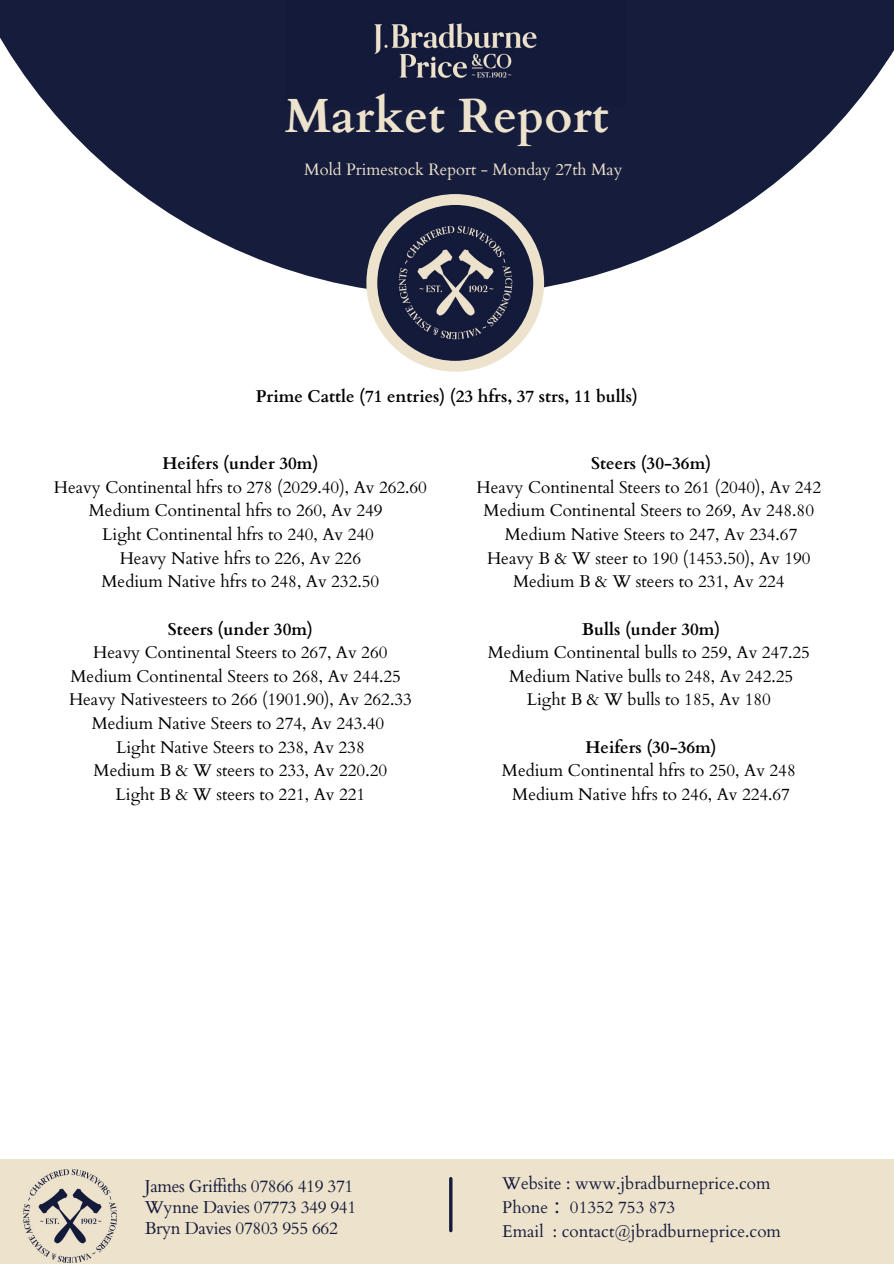
<style>
.page{position:relative;width:894px;height:1264px;background:#fff}
.page>*{position:absolute;margin:0;border:0;box-sizing:border-box;transform-origin:0 0}
.t1{font:700 48px "Cardo";color:#ede2cc}
.t2{font:17.25px "Cardo";letter-spacing:-.02em;color:#141a3a}
.t3{font:17.1px "Cardo";color:#000}
.t4{font:700 17.1px "Cardo";color:#000}
.t5{font:17.1px "Cardo";color:#141a3a}
.t6{font:16.5px "Cardo";color:#ede2cc}
.s1{font-family:"Noto Sans CJ Ksc"}
</style>
<div class="page">
<svg style="left:0;top:0;width:893px;height:295px;fill:#161c3c"></svg>
<svg style="left:366px;top:194px;width:178px;height:178px;background:#e8dec9"></svg>
<img style="left:377px;top:205px;width:156px;height:156px;border-radius:50%">
<div style="left:0;top:1159px;width:893px;height:104px;background:#ede2cc"></div>
<hr style="left:449px;top:1178px;width:3px;height:52px;background:#141a3a">
<img style="left:23px;top:1169px;width:94px;height:94px">
<img style="left:285px;top:0;width:340px;height:106px">
<p class="t1" style="left:284px;top:84px;width:325px">Market Report</p>
<p class="t6" style="left:304px;top:158px;width:319px">Mold Primestock Report - Monday 27th May</p>
<p class="t4" style="left:256px;top:384px;width:383px">Prime Cattle (71 entries) (23 hfrs, 37 strs, 11 bulls)</p>
<p class="t4" style="left:162px;top:452px;width:157px">Heifers (under 30m)</p>
<p class="t3" style="left:54px;top:476px;width:374px">Heavy Continental hfrs to 278 (2029.40), Av 262.60</p>
<p class="t3" style="left:89px;top:499px;width:295px">Medium Continental hfrs to 260, Av 249</p>
<p class="t3" style="left:102px;top:523px;width:273px">Light Continental hfrs to 240, Av 240</p>
<p class="t3" style="left:120px;top:546px;width:243px">Heavy Native hfrs to 226, Av 226</p>
<p class="t3" style="left:101px;top:570px;width:279px">Medium Native hfrs to 248, Av 232.50</p>
<p class="t4" style="left:168px;top:617px;width:146px">Steers (under 30m)</p>
<p class="t3" style="left:93px;top:641px;width:295px">Heavy Continental Steers to 267, Av 260</p>
<p class="t3" style="left:71px;top:665px;width:332px">Medium Continental Steers to 268, Av 244.25</p>
<p class="t3" style="left:69px;top:688px;width:344px">Heavy Nativesteers to 266 (1901.90), Av 262.33</p>
<p class="t3" style="left:92px;top:712px;width:294px">Medium Native Steers to 274, Av 243.40</p>
<p class="t3" style="left:116px;top:735px;width:250px">Light Native Steers to 238, Av 238</p>
<p class="t3" style="left:94px;top:759px;width:295px">Medium B &amp; W steers to 233, Av 220.20</p>
<p class="t3" style="left:115px;top:783px;width:251px">Light B &amp; W steers to 221, Av 221</p>
<p class="t4" style="left:591px;top:452px;width:121px">Steers (30-36m)</p>
<p class="t3" style="left:476px;top:476px;width:346px">Heavy Continental Steers to 261 (2040), Av 242</p>
<p class="t3" style="left:483px;top:499px;width:332px">Medium Continental Steers to 269, Av 248.80</p>
<p class="t3" style="left:504px;top:523px;width:294px">Medium Native Steers to 247, Av 234.67</p>
<p class="t3" style="left:487px;top:546px;width:325px">Heavy B &amp; W steer to 190 (1453.50), Av 190</p>
<p class="t3" style="left:513px;top:570px;width:273px">Medium B &amp; W steers to 231, Av 224</p>
<p class="t4" style="left:581px;top:617px;width:140px">Bulls (under 30m)</p>
<p class="t3" style="left:487px;top:641px;width:323px">Medium Continental bulls to 259, Av 247.25</p>
<p class="t3" style="left:509px;top:665px;width:285px">Medium Native bulls to 248, Av 242.25</p>
<p class="t3" style="left:526px;top:688px;width:245px">Light B &amp; W bulls to 185, Av 180</p>
<p class="t4" style="left:585px;top:735px;width:133px">Heifers (30-36m)</p>
<p class="t3" style="left:502px;top:759px;width:295px">Medium Continental hfrs to 250, Av 248</p>
<p class="t3" style="left:512px;top:783px;width:279px">Medium Native hfrs to 246, Av 224.67</p>
<p class="t2" style="left:145px;top:1174px;width:210px">James Griffiths 07866 419 371</p>
<p class="t2" style="left:145px;top:1195px;width:213px">Wynne Davies 07773 349 941</p>
<p class="t2" style="left:145px;top:1217px;width:194px">Bryn Davies 07803 955 662</p>
<p class="t5" style="left:502px;top:1172px;width:270px">Website : www.jbradburneprice.com</p>
<h2 class="t5" style="left:502px;top:1195px;width:174px">Phone <span class="s1">：</span>01352 753 873</h2>
<p class="t5" style="left:502px;top:1219px;width:280px">Email : contact@jbradburneprice.com</p>
</div>
